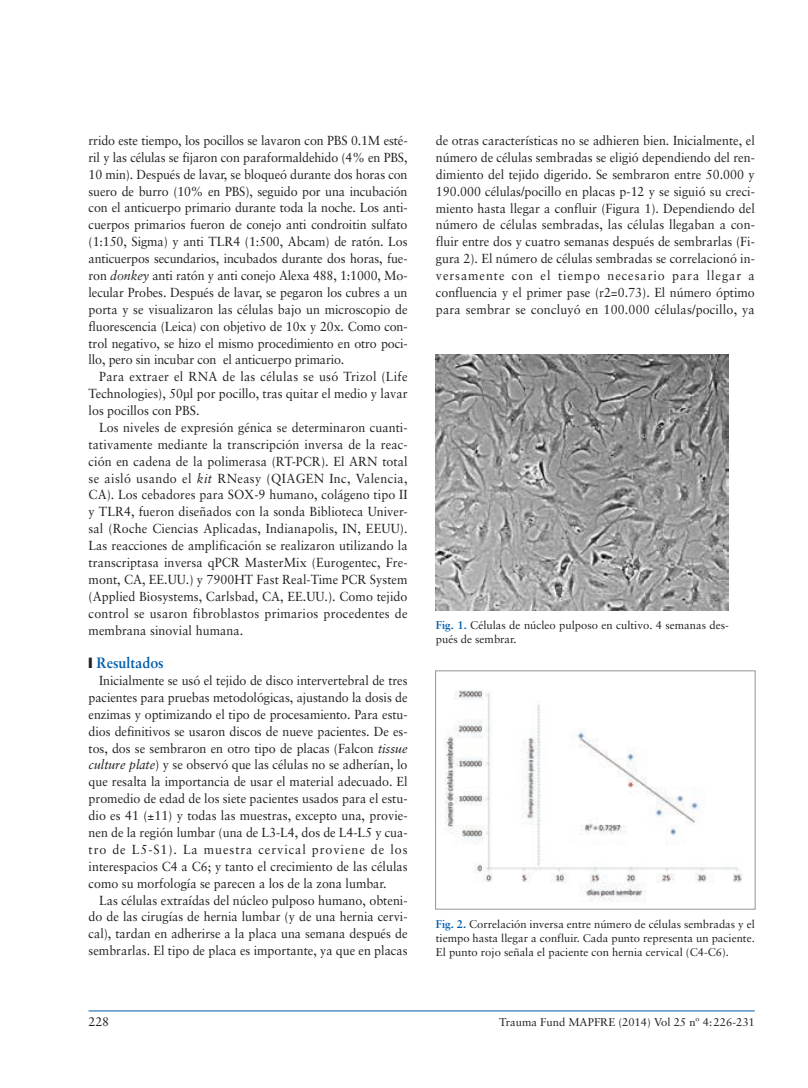
<style>
.page{position:relative;width:808px;height:1088px;background:#fff}
.page>*{position:absolute;margin:0;border:0;box-sizing:border-box;transform-origin:0 0}
.t1{font:700 15px "Sabon";color:#015dab;scale:.95 1}
.t2{font:13.12px/16.9px "Sabon";color:#231f20;text-align:justify;scale:.95 1}
.t3{font:12.5px "Sabon";color:#231f20}
.t4{font:11.25px/13.8px "Sabon";color:#231f20}
.s1{font-style:italic}
.s2{font-weight:700;color:#015dab}
</style>
<div class="page">
<hr style="left:89px;top:1010px;width:666px;height:1px;background:#015dab">
<img style="left:436px;top:355px;width:293px;height:255px">
<img style="left:444px;top:690px;width:299px;height:212px">
<div style="left:435px;top:670px;width:320px;height:239px;border:1px solid #939598"></div>
<p class="t2" style="left:89px;top:133px;width:337px">rrido este tiempo, los pocillos se lavaron con PBS 0.1M esté&shy;ril y las células se fijaron con paraformaldehido (4% en PBS, 10 min). Después de lavar, se bloqueó durante dos horas con suero de burro (10% en PBS), seguido por una incubación con el anticuerpo primario durante toda la noche. Los anti&shy;cuerpos primarios fueron de conejo anti condroitin sulfato (1:150, Sigma) y anti TLR4 (1:500, Abcam) de ratón. Los anticuerpos secundarios, incubados durante dos horas, fue&shy;ron <span class="s1">donkey</span> anti ratón y anti conejo Alexa 488, 1:1000, Mo&shy;lecular Probes. Después de lavar, se pegaron los cubres a un porta y se visualizaron las células bajo un microscopio de fluorescencia (Leica) con objetivo de 10x y 20x. Como con&shy;trol negativo, se hizo el mismo procedimiento en otro poci&shy;llo, pero sin incubar con el anticuerpo primario.</p>
<p class="t2" style="left:89px;top:369px;width:337px;text-indent:11px">Para extraer el RNA de las células se usó Trizol (Life Technologies), 50µl por pocillo, tras quitar el medio y lavar los pocillos con PBS.</p>
<p class="t2" style="left:89px;top:420px;width:337px;text-indent:11px">Los niveles de expresión génica se determinaron cuanti&shy;tativamente mediante la transcripción inversa de la reac&shy;ción en cadena de la polimerasa (RT-PCR). El ARN total se aisló usando el <span class="s1">kit</span> RNeasy (QIAGEN Inc, Valencia, CA). Los cebadores para SOX-9 humano, colágeno tipo II y TLR4, fueron diseñados con la sonda Biblioteca Univer&shy;sal (Roche Ciencias Aplicadas, Indianapolis, IN, EEUU).<br>Las reacciones de amplificación se realizaron utilizando la transcriptasa inversa qPCR MasterMix (Eurogentec, Fre&shy;mont, CA, EE.UU.) y 7900HT Fast Real-Time PCR System (Applied Biosystems, Carlsbad, CA, EE.UU.). Como tejido control se usaron fibroblastos primarios procedentes de membrana sinovial humana.</p>
<p class="t1" style="left:96px;top:657px;width:72px">Resultados</p>
<p class="t2" style="left:89px;top:673px;width:337px;text-indent:11px">Inicialmente se usó el tejido de disco intervertebral de tres pacientes para pruebas metodológicas, ajustando la dosis de enzimas y optimizando el tipo de procesamiento. Para estu&shy;dios definitivos se usaron discos de nueve pacientes. De es&shy;tos, dos se sembraron en otro tipo de placas (Falcon <span class="s1">tissue culture plate</span>) y se observó que las células no se adherían, lo que resalta la importancia de usar el material adecuado. El promedio de edad de los siete pacientes usados para el estu&shy;dio es 41 (±11) y todas las muestras, excepto una, provie&shy;nen de la región lumbar (una de L3-L4, dos de L4-L5 y cua&shy;tro de L5-S1). La muestra cervical proviene de los interespacios C4 a C6; y tanto el crecimiento de las células como su morfología se parecen a los de la zona lumbar.</p>
<p class="t2" style="left:89px;top:892px;width:337px;text-indent:11px">Las células extraídas del núcleo pulposo humano, obteni&shy;do de las cirugías de hernia lumbar (y de una hernia cervi&shy;cal), tardan en adherirse a la placa una semana después de sembrarlas. El tipo de placa es importante, ya que en placas</p>
<p class="t2" style="left:436px;top:133px;width:337px">de otras características no se adhieren bien. Inicialmente, el número de células sembradas se eligió dependiendo del ren&shy;dimiento del tejido digerido. Se sembraron entre 50.000 y 190.000 células/pocillo en placas p-12 y se siguió su creci&shy;miento hasta llegar a confluir (Figura 1). Dependiendo del número de células sembradas, las células llegaban a con&shy;fluir entre dos y cuatro semanas después de sembrarlas (Fi&shy;gura 2). El número de células sembradas se correlacionó in&shy;versamente con el tiempo necesario para llegar a confluencia y el primer pase (r2=0.73). El número óptimo para sembrar se concluyó en 100.000 células/pocillo, ya</p>
<p class="t4" style="left:436px;top:619px;width:295px"><span class="s2">Fig. 1.</span> Células de núcleo pulposo en cultivo. 4 semanas des&shy;pués de sembrar.</p>
<p class="t4" style="left:436px;top:918px;width:320px;text-align:justify"><span class="s2">Fig. 2.</span> Correlación inversa entre número de células sembradas y el tiempo hasta llegar a confluir. Cada punto representa un paciente.<br>El punto rojo señala el paciente con hernia cervical (C4-C6).</p>
<p class="t3" style="left:89px;top:1017px;width:22px">228</p>
<p class="t4" style="left:499px;top:1016px;width:257px">Trauma Fund MAPFRE (2014) Vol 25 nº 4:226-231</p>
</div>
